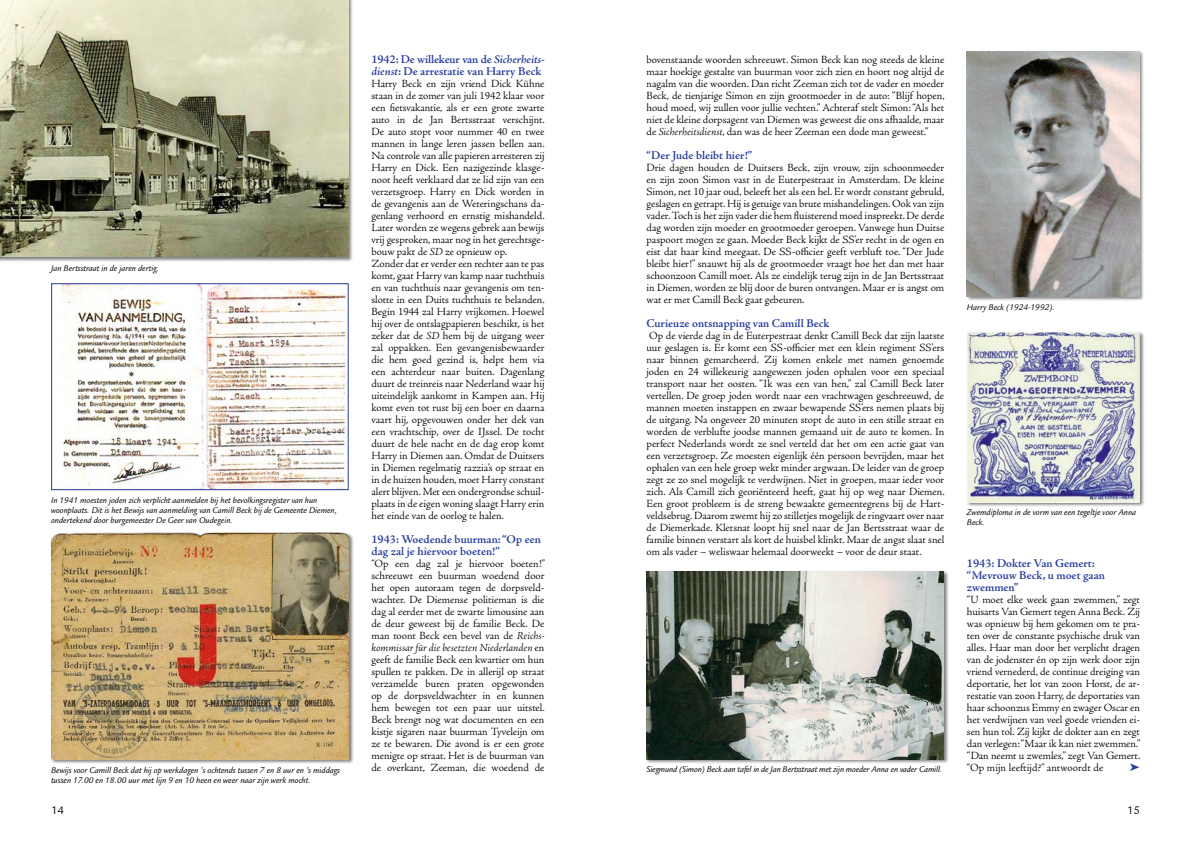
<style>
.page{position:relative;width:1191px;height:842px;background:#fff}
.page>*{position:absolute;margin:0;border:0;box-sizing:border-box;transform-origin:0 0}
.t1{font:600 12px/12px "Adobe Jenson Pro";letter-spacing:-.005em;color:#273d9e}
.t2{font:12px "Legacy Sans Std";color:#000}
.t3{font:300 11px/12px "Adobe Jenson Pro";color:#000;text-align:justify}
.t4{font:italic 9px/10px "Legacy Sans Std";color:#000}
.s1{font-style:italic}
</style>
<div class="page">
<img style="left:61px;top:285px;width:285px;height:203px">
<div style="left:51px;top:283px;width:297px;height:207px;border:1px solid #273d9e"></div>
<div style="left:0;top:0;width:354px;height:262px;background:#000;opacity:.5"></div>
<img style="left:0;top:0;width:349px;height:257px">
<div style="left:965px;top:51px;width:179px;height:251px;background:#000;opacity:.5"></div>
<img style="left:967px;top:52px;width:172px;height:245px">
<div style="left:966px;top:331px;width:179px;height:176px;background:#000;opacity:.5"></div>
<img style="left:967px;top:332px;width:173px;height:170px">
<div style="left:50px;top:532px;width:304px;height:232px;background:#000;opacity:.5"></div>
<img style="left:51px;top:533px;width:298px;height:226px">
<div style="left:645px;top:571px;width:303px;height:193px;background:#000;opacity:.5"></div>
<img style="left:646px;top:572px;width:297px;height:187px">
<p class="t4" style="left:51px;top:263px;width:110px">Jan Bertsstraat in de jaren dertig.</p>
<p class="t4" style="left:51px;top:495px;width:287px">In 1941 moesten joden zich verplicht aanmelden bij het bevolkingsregister van hun woonplaats. Dit is het Bewijs van aanmelding van Camill Beck bij de Gemeente Diemen, ondertekend door burgemeester De Geer van Oudegein.</p>
<p class="t4" style="left:51px;top:765px;width:290px">Bewijs voor Camill Beck dat hij op werkdagen ’s ochtends tussen 7 en 8 uur en ’s middags tussen 17.00 en 18.00 uur met lijn 9 en 10 heen en weer naar zijn werk mocht.</p>
<p class="t1" style="left:371px;top:53px;width:174px">1942: De willekeur van de <span class="s1">Sicherheits&shy;dienst</span>: De arrestatie van Harry Beck</p>
<p class="t3" style="left:371px;top:78px;width:175px;text-align:left">Harry Beck en zijn vriend Dick Kühne staan in de zomer van juli 1942 klaar voor een fietsvakantie, als er een grote zwarte auto in de Jan Bertsstraat verschijnt.<br>De auto stopt voor nummer 40 en twee mannen in lange leren jassen bellen aan.<br>Na controle van alle papieren arresteren zij Harry en Dick. Een nazigezinde klasge&shy;noot heeft verklaard dat ze lid zijn van een verzetsgroep. Harry en Dick worden in de gevangenis aan de Weteringschans da&shy;genlang verhoord en ernstig mishandeld.<br>Later worden ze wegens gebrek aan bewijs vrij gesproken, maar nog in het gerechtsge&shy;bouw pakt de <span class="s1">SD</span> ze opnieuw op.<br>Zonder dat er verder een rechter aan te pas komt, gaat Harry van kamp naar tuchthuis en van tuchthuis naar gevangenis om ten&shy;slotte in een Duits tuchthuis te belanden.<br>Begin 1944 zal Harry vrijkomen. Hoewel hij over de ontslagpapieren beschikt, is het zeker dat de <span class="s1">SD</span> hem bij de uitgang weer zal oppakken. Een gevangenisbewaarder die hem goed gezind is, helpt hem via een achterdeur naar buiten. Dagenlang duurt de treinreis naar Nederland waar hij uiteindelijk aankomt in Kampen aan. Hij komt even tot rust bij een boer en daarna vaart hij, opgevouwen onder het dek van een vrachtschip, over de IJssel. De tocht duurt de hele nacht en de dag erop komt Harry in Diemen aan. Omdat de Duitsers in Diemen regelmatig razzia’s op straat en in de huizen houden, moet Harry constant alert blijven. Met een ondergrondse schuil&shy;plaats in de eigen woning slaagt Harry erin het einde van de oorlog te halen.</p>
<p class="t1" style="left:371px;top:533px;width:171px">1943: Woedende buurman: “Op een dag zal je hiervoor boeten!”</p>
<p class="t3" style="left:371px;top:558px;width:175px">“Op een dag zal je hiervoor boeten!” schreeuwt een buurman woedend door het open autoraam tegen de dorpsveld&shy;wachter. De Diemense politieman is die dag al eerder met de zwarte limousine aan de deur geweest bij de familie Beck. De man toont Beck een bevel van de <span class="s1">Reichs&shy;kommissar für die besetzten Niederlanden</span> en geeft de familie Beck een kwartier om hun spullen te pakken. De in allerijl op straat verzamelde buren praten opgewonden op de dorpsveldwachter in en kunnen hem bewegen tot een paar uur uitstel.<br>Beck brengt nog wat documenten en een kistje sigaren naar buurman Tyveleijn om ze te bewaren. Die avond is er een grote menigte op straat. Het is de buurman van de overkant, Zeeman, die woedend de</p>
<p class="t3" style="left:646px;top:54px;width:300px">bovenstaande woorden schreeuwt. Simon Beck kan nog steeds de kleine maar hoekige gestalte van buurman voor zich zien en hoort nog altijd de nagalm van die woorden. Dan richt Zeeman zich tot de vader en moeder Beck, de tienjarige Simon en zijn grootmoeder in de auto: “Blijf hopen, houd moed, wij zullen voor jullie vechten.” Achteraf stelt Simon: “Als het niet de kleine dorpsagent van Diemen was geweest die ons afhaalde, maar de <span class="s1">Sicherheitsdienst</span>, dan was de heer Zeeman een dode man geweest.”</p>
<p class="t1" style="left:646px;top:149px;width:107px">“Der Jude bleibt hier!”</p>
<p class="t3" style="left:646px;top:162px;width:299px">Drie dagen houden de Duitsers Beck, zijn vrouw, zijn schoonmoeder en zijn zoon Simon vast in de Euterpestraat in Amsterdam. De kleine Simon, net 10 jaar oud, beleeft het als een hel. Er wordt constant gebruld, geslagen en getrapt. Hij is getuige van brute mishandelingen. Ook van zijn vader. Toch is het zijn vader die hem fluisterend moed inspreekt. De derde dag worden zijn moeder en grootmoeder geroepen. Vanwege hun Duitse paspoort mogen ze gaan. Moeder Beck kijkt de SS’er recht in de ogen en eist dat haar kind meegaat. De SS-officier geeft verbluft toe. “Der Jude bleibt hier!” snauwt hij als de grootmoeder vraagt hoe het dan met haar schoonzoon Camill moet. Als ze eindelijk terug zijn in de Jan Bertsstraat in Diemen, worden ze blij door de buren ontvangen. Maar er is angst om wat er met Camill Beck gaat gebeuren.</p>
<p class="t1" style="left:646px;top:317px;width:184px">Curieuze ontsnapping van Camill Beck</p>
<p class="t3" style="left:646px;top:330px;width:299px">Op de vierde dag in de Euterpestraat denkt Camill Beck dat zijn laatste uur geslagen is. Er komt een SS-officier met een klein regiment SS’ers naar binnen gemarcheerd. Zij komen enkele met namen genoemde joden en 24 willekeurig aangewezen joden ophalen voor een speciaal transport naar het oosten. “Ik was een van hen,” zal Camill Beck later vertellen. De groep joden wordt naar een vrachtwagen geschreeuwd, de mannen moeten instappen en zwaar bewapende SS’ers nemen plaats bij de uitgang. Na ongeveer 20 minuten stopt de auto in een stille straat en worden de verblufte joodse mannen gemaand uit de auto te komen. In perfect Nederlands wordt ze snel verteld dat het om een actie gaat van een verzetsgroep. Ze moesten eigenlijk één persoon bevrijden, maar het ophalen van een hele groep wekt minder argwaan. De leider van de groep zegt ze zo snel mogelijk te verdwijnen. Niet in groepen, maar ieder voor zich. Als Camill zich georiënteerd heeft, gaat hij op weg naar Diemen.<br>Een groot probleem is de streng bewaakte gemeentegrens bij de Hart&shy;veldsebrug. Daarom zwemt hij zo stilletjes mogelijk de ringvaart over naar de Diemerkade. Kletsnat loopt hij snel naar de Jan Bertsstraat waar de familie binnen verstart als kort de huisbel klinkt. Maar de angst slaat snel om als vader – weliswaar helemaal doorweekt – voor de deur staat.</p>
<p class="t4" style="left:646px;top:765px;width:297px">Siegmund (Simon) Beck aan tafel in de Jan Bertsstraat met zijn moeder Anna en vader Camill.</p>
<p class="t4" style="left:967px;top:302px;width:89px">Harry Beck (1924-1992).</p>
<p class="t4" style="left:967px;top:508px;width:171px">Zwemdiploma in de vorm van een tegeltje voor Anna<br>Beck.</p>
<p class="t1" style="left:967px;top:557px;width:140px">1943: Dokter Van Gemert: “Mevrouw Beck, u moet gaan zwemmen”</p>
<p class="t3" style="left:967px;top:594px;width:175px">“U moet elke week gaan zwemmen,” zegt huisarts Van Gemert tegen Anna Beck. Zij was opnieuw bij hem gekomen om te pra&shy;ten over de constante psychische druk van alles. Haar man door het verplicht dragen van de jodenster én op zijn werk door zijn vriend vernederd, de continue dreiging van deportatie, het lot van zoon Horst, de ar&shy;restatie van zoon Harry, de deportaties van haar schoonzus Emmy en zwager Oscar en het verdwijnen van veel goede vrienden ei&shy;sen hun tol. Zij kijkt de dokter aan en zegt dan verlegen: “Maar ik kan niet zwemmen.” “Dan neemt u zwemles,” zegt Van Gemert. “Op mijn leeftijd?” antwoordt de</p>
<p class="t2" style="left:51px;top:803px;width:14px">14</p>
<p class="t2" style="left:1127px;top:803px;width:14px">15</p>
</div>
